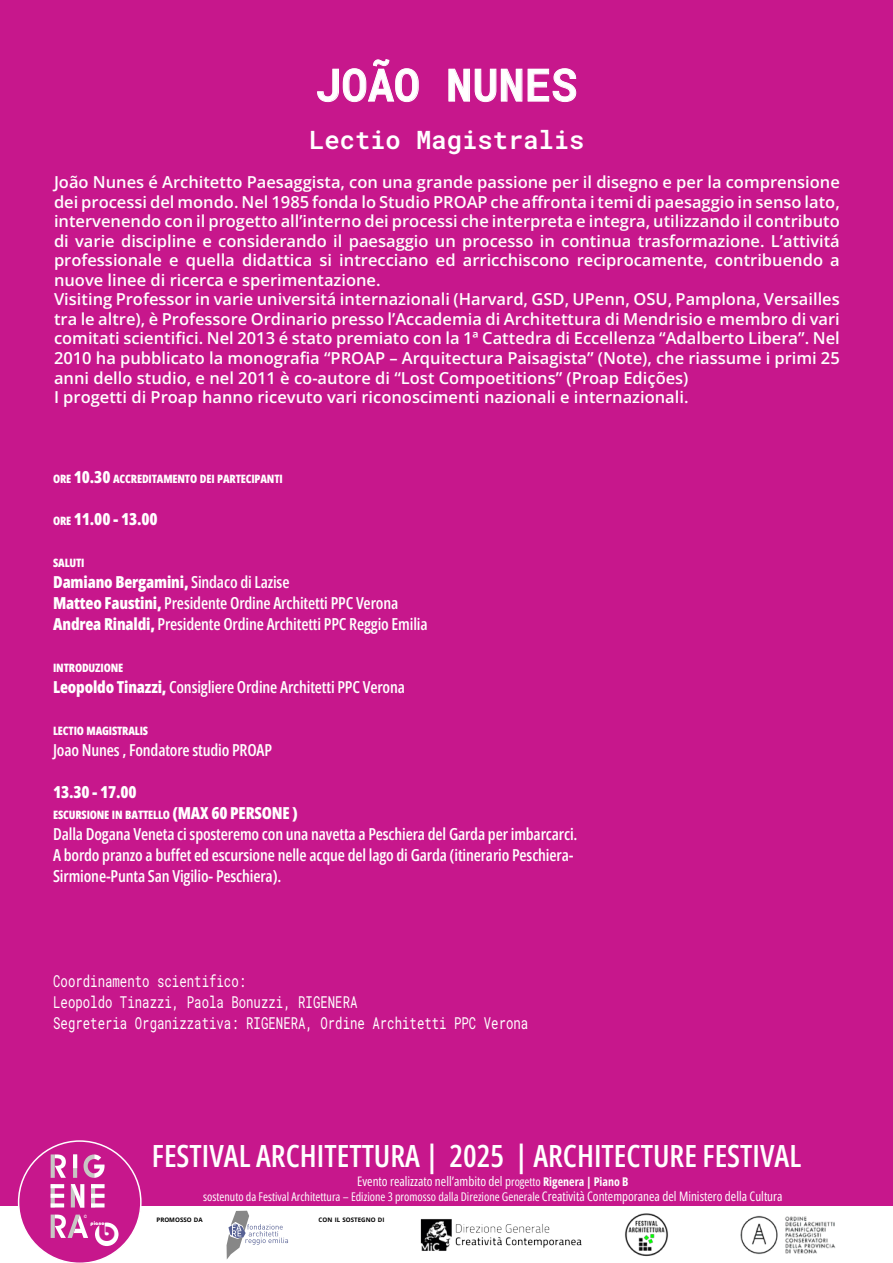
<style>
.page{position:relative;width:893px;height:1263px;background:#fff}
.page>*{position:absolute;margin:0;border:0;box-sizing:border-box;transform-origin:0 0}
.t1{font:600 45px "Roboto Mono";color:#fff}
.t2{font:600 30.6px "Open Sans Condensed";color:#fff}
.t3{font:29.55px "Bauhaus 93";color:#c7178c}
.t4{font:600 25.5px "Roboto Mono";color:#fff}
.t5{font:600 16.5px/19.5px "Open Sans";color:#fff}
.t6{font:600 16.5px/21px "Open Sans Condensed";letter-spacing:-.01em;color:#fff}
.t7{font:16.5px/21px "Roboto Mono";color:#fff;scale:.75 1}
.t8{font:800 16.5px "Open Sans Condensed";letter-spacing:-.01em;color:#fff}
.t9{font:13.05px "Open Sans Condensed";color:#fff}
.t10{font:12px "Open Sans Condensed";color:#fff}
.t11{font:800 11.55px "Open Sans Condensed";letter-spacing:-.015em;color:#fff}
.t12{font:700 6.15px "Open Sans";color:#000}
.t13{font:5.4px "Bauhaus 93";color:#fff}
.t14{font:700 4.5px "Open Sans Condensed";color:#fff;scale:.9 1}
.s1{font-size:16.5px}
.s2{font-size:11.55px}
.s3{font-weight:800}
.s4{font-size:12px}
.s5{font-weight:700;font-size:12px}
.s6{font-size:13.05px}
</style>
<div class="page">
<div style="left:0;top:0;width:893px;height:1205px;background:#c7178c"></div>
<svg style="left:317px;top:59px;width:102px;height:43px"></svg>
<svg style="left:448px;top:68px;width:128px;height:34px"></svg>
<svg style="left:18px;top:1140px;width:124px;height:123px"></svg>
<img style="left:625px;top:1213px;width:43px;height:44px">
<img style="left:420px;top:1219px;width:162px;height:32px">
<svg style="left:227px;top:1211px;width:61px;height:48px"></svg>
<img style="left:740px;top:1215px;width:96px;height:40px">
<h1 class="t1" style="left:315px;top:54px;width:263px">JOÃO NUNES</h1>
<h3 class="t4" style="left:309px;top:122px;width:277px">Lectio Magistralis</h3>
<p class="t5" style="left:54px;top:172px;width:787px">João Nunes é Architetto Paesaggista, con una grande passione per il disegno e per la comprensione dei processi del mondo. Nel 1985 fonda lo Studio PROAP che affronta i temi di paesaggio in senso lato, intervenendo con il progetto all’interno dei processi che interpreta e integra, utilizzando il contributo di varie discipline e considerando il paesaggio un processo in continua trasformazione. L’attivitá professionale e quella didattica si intrecciano ed arricchiscono reciprocamente, contribuendo a nuove linee di ricerca e sperimentazione.<br>Visiting Professor in varie universitá internazionali (Harvard, GSD, UPenn, OSU, Pamplona, Versailles tra le altre), è Professore Ordinario presso l’Accademia di Architettura di Mendrisio e membro di vari comitati scientifici. Nel 2013 é stato premiato con la 1ª Cattedra di Eccellenza “Adalberto Libera”. Nel 2010 ha pubblicato la monografia “PROAP – Arquitectura Paisagista” (Note), che riassume i primi 25 anni dello studio, e nel 2011 è co-autore di “Lost Compoetitions” (Proap Edições)<br>I progetti di Proap hanno ricevuto vari riconoscimenti nazionali e internazionali.</p>
<p class="t11" style="left:53px;top:471px;width:231px">ORE <span class="s1">10.30</span> ACCREDITAMENTO DEI PARTECIPANTI</p>
<p class="t8" style="left:53px;top:508px;width:106px"><span class="s2">ORE</span> 11.00 - 13.00</p>
<p class="t11" style="left:53px;top:555px;width:33px">SALUTI</p>
<p class="t6" style="left:53px;top:571px;width:376px"><span class="s3">Damiano Bergamini,</span> Sindaco di Lazise<br><span class="s3">Matteo Faustini,</span> Presidente Ordine Architetti PPC Verona<br><span class="s3">Andrea Rinaldi,</span> Presidente Ordine Architetti PPC Reggio Emilia</p>
<p class="t11" style="left:53px;top:660px;width:72px">INTRODUZIONE</p>
<p class="t6" style="left:53px;top:676px;width:353px"><span class="s3">Leopoldo Tinazzi,</span> Consigliere Ordine Architetti PPC Verona</p>
<p class="t11" style="left:53px;top:723px;width:96px">LECTIO MAGISTRALIS</p>
<p class="t6" style="left:53px;top:739px;width:220px">Joao Nunes , Fondatore studio PROAP</p>
<p class="t8" style="left:53px;top:781px;width:85px">13.30 - 17.00</p>
<p class="t11" style="left:53px;top:807px;width:187px">ESCURSIONE IN BATTELLO <span class="s1">(MAX 60 PERSONE</span></p>
<p class="t8" style="left:292px;top:802px;width:7px">)</p>
<p class="t6" style="left:53px;top:823px;width:526px">Dalla Dogana Veneta ci sposteremo con una navetta a Peschiera del Garda per imbarcarci.<br>A bordo pranzo a buffet ed escursione nelle acque del lago di Garda (itinerario Peschiera-<br>Sirmione-Punta San Vigilio- Peschiera).</p>
<p class="t7" style="left:53px;top:970px;width:635px">Coordinamento scientifico:<br>Leopoldo Tinazzi, Paola Bonuzzi, RIGENERA<br>Segreteria Organizzativa: RIGENERA, Ordine Architetti PPC Verona</p>
<h2 class="t2" style="left:152px;top:1134px;width:651px">FESTIVAL ARCHITETTURA | 2025 | ARCHITECTURE FESTIVAL</h2>
<p class="t9" style="left:357px;top:1172px;width:273px">Evento realizzato nell’ambito del p<span class="s4">rogetto</span> <span class="s5">Rigenera | Piano B</span></p>
<p class="t10" style="left:203px;top:1188px;width:581px">sostenuto da Festival Architettura – Edizione 3 promosso dalla Direzione Generale <span class="s6">Creatività Contemporanea del Ministero della Cultura</span></p>
<p class="t14" style="left:84px;top:1213px;width:5px">©</p>
<p class="t13" style="left:91px;top:1220px;width:15px">piano</p>
<h3 class="t3" style="left:98px;top:1215px;width:19px">b</h3>
<p class="t12" style="left:156px;top:1216px;width:48px">PROMOSSO DA</p>
<p class="t12" style="left:319px;top:1216px;width:67px">CON IL SOSTEGNO DI</p>
</div>
